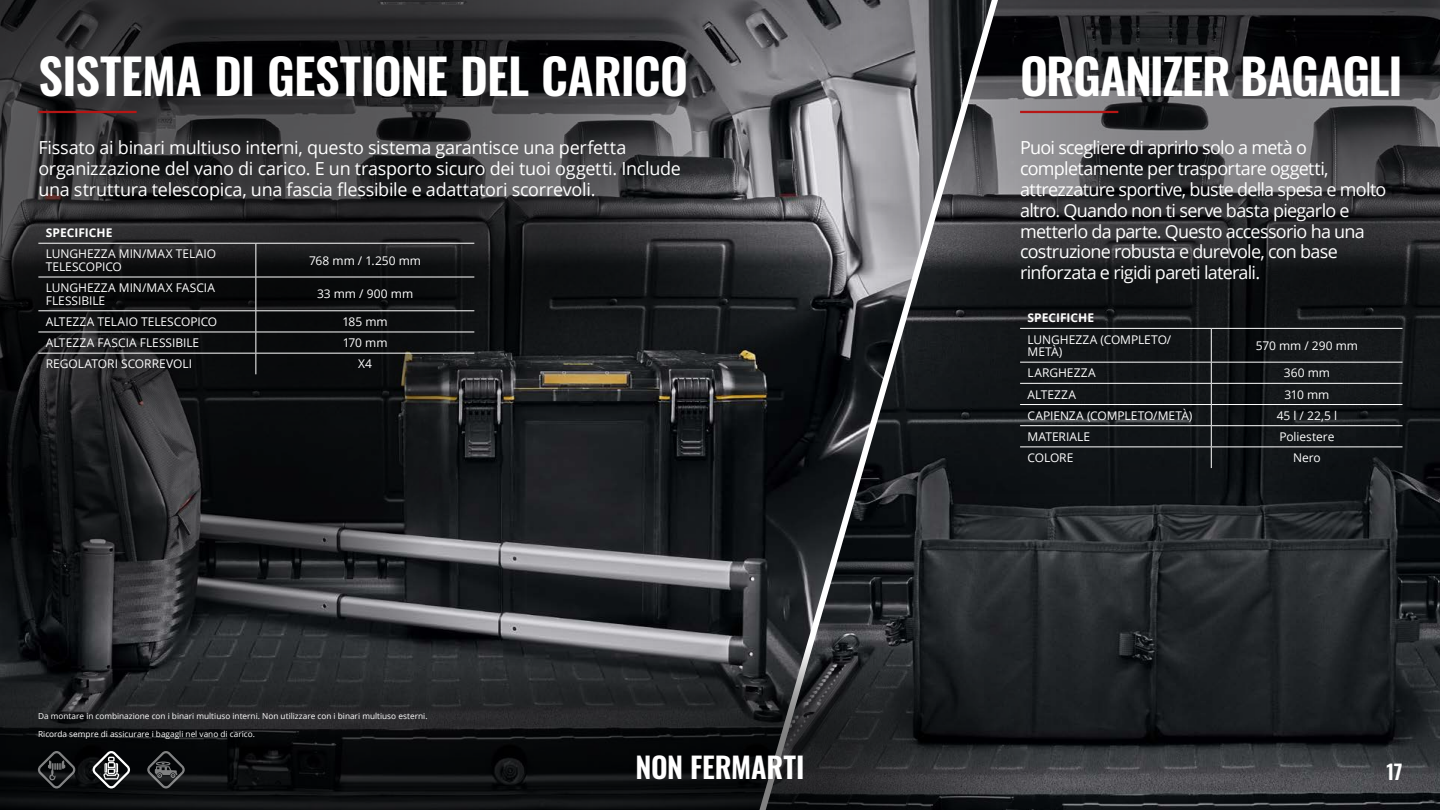
<style>
.page{position:relative;width:1440px;height:810px;background:#fff}
.page>*{position:absolute;margin:0;border:0;box-sizing:border-box;transform-origin:0 0}
.HDL_INT{font:600 48.75px "Oswald";letter-spacing:-.02em;color:#fff}
.t1{font:600 28.88px "Oswald";letter-spacing:-.005em;color:#fff}
.t2{font:600 20.25px "Oswald";color:#fff}
.Bodycopy{font:18px/20.9px "Open Sans";letter-spacing:-.025em;color:#fff}
.Table_of_Contents{font:12px/12.6px "Open Sans";color:#fff}
.Table_BC_center{font:12px "Open Sans";letter-spacing:-.005em;color:#fff}
.Table_HL{font:700 12px "Open Sans";color:#fff}
.Captions{font:8.25px "Open Sans";color:#fff}
</style>
<div class="page">
<img style="left:0;top:424px;width:743px;height:219px">
<img style="left:0;top:0;width:743px;height:424px">
<img style="left:1015px;top:0;width:425px;height:643px">
<svg style="left:743px;top:0;width:272px;height:643px;background:#444649"></svg>
<img style="left:0;top:643px;width:1440px;height:167px">
<svg style="left:0;top:226px;width:498px;height:407px;background:#1e1f21"></svg>
<hr style="left:38px;top:243px;width:218px;height:1px;background:#fff">
<hr style="left:256px;top:243px;width:218px;height:1px;background:#fff">
<hr style="left:255px;top:244px;width:1px;height:33px;background:#fff">
<hr style="left:38px;top:277px;width:218px;height:1px;background:#fff">
<hr style="left:256px;top:277px;width:218px;height:1px;background:#fff">
<hr style="left:255px;top:277px;width:1px;height:33px;background:#fff">
<hr style="left:38px;top:310px;width:218px;height:1px;background:#fff">
<hr style="left:256px;top:310px;width:218px;height:1px;background:#fff">
<hr style="left:38px;top:332px;width:218px;height:1px;background:#fff">
<hr style="left:256px;top:332px;width:218px;height:1px;background:#fff">
<hr style="left:38px;top:353px;width:218px;height:1px;background:#fff">
<hr style="left:256px;top:353px;width:218px;height:1px;background:#fff">
<svg style="left:255px;top:311px;width:1px;height:63px"></svg>
<hr style="left:1020px;top:328px;width:191px;height:1px;background:#fff">
<hr style="left:1211px;top:328px;width:191px;height:1px;background:#fff">
<hr style="left:1211px;top:329px;width:1px;height:33px;background:#fff">
<hr style="left:1020px;top:362px;width:191px;height:1px;background:#fff">
<hr style="left:1211px;top:362px;width:191px;height:1px;background:#fff">
<hr style="left:1020px;top:383px;width:191px;height:1px;background:#fff">
<hr style="left:1211px;top:383px;width:191px;height:1px;background:#fff">
<hr style="left:1020px;top:404px;width:191px;height:1px;background:#fff">
<hr style="left:1211px;top:404px;width:191px;height:1px;background:#fff">
<hr style="left:1020px;top:425px;width:191px;height:1px;background:#fff">
<hr style="left:1211px;top:425px;width:191px;height:1px;background:#fff">
<hr style="left:1020px;top:447px;width:191px;height:1px;background:#fff">
<hr style="left:1211px;top:447px;width:191px;height:1px;background:#fff">
<svg style="left:1211px;top:363px;width:1px;height:105px"></svg>
<svg style="left:38px;top:751px;width:38px;height:37px"></svg>
<svg style="left:93px;top:750px;width:37px;height:38px"></svg>
<svg style="left:147px;top:750px;width:38px;height:38px"></svg>
<hr style="left:38px;top:111px;width:99px;height:2px;background:#b61615">
<hr style="left:1020px;top:111px;width:98px;height:2px;background:#b61615">
<p class="HDL_INT" style="left:38px;top:50px;width:651px">SISTEMA DI GESTIONE DEL CARICO</p>
<p class="Bodycopy" style="left:38px;top:137px;width:644px">Fissato ai binari multiuso interni, questo sistema garantisce una perfetta organizzazione del vano di carico. E un trasporto sicuro dei tuoi oggetti. Include una struttura telescopica, una fascia flessibile e adattatori scorrevoli.</p>
<p class="Table_HL" style="left:46px;top:224px;width:68px">SPECIFICHE</p>
<p class="Table_of_Contents" style="left:46px;top:247px;width:172px">LUNGHEZZA MIN/MAX TELAIO<br>TELESCOPICO</p>
<p class="Table_BC_center" style="left:309px;top:252px;width:113px">768 mm / 1.250 mm</p>
<p class="Table_of_Contents" style="left:46px;top:281px;width:171px">LUNGHEZZA MIN/MAX FASCIA<br>FLESSIBILE</p>
<p class="Table_BC_center" style="left:317px;top:286px;width:98px">33 mm / 900 mm</p>
<p class="Table_of_Contents" style="left:46px;top:315px;width:173px">ALTEZZA TELAIO TELESCOPICO</p>
<p class="Table_BC_center" style="left:343px;top:313px;width:47px">185 mm</p>
<p class="Table_of_Contents" style="left:46px;top:336px;width:155px">ALTEZZA FASCIA FLESSIBILE</p>
<p class="Table_BC_center" style="left:343px;top:335px;width:46px">170 mm</p>
<p class="Table_of_Contents" style="left:46px;top:357px;width:148px">REGOLATORI SCORREVOLI</p>
<p class="Table_BC_center" style="left:358px;top:356px;width:15px">X4</p>
<p class="Captions" style="left:38px;top:711px;width:391px">Da montare in combinazione con i binari multiuso interni. Non utilizzare con i binari multiuso esterni.</p>
<p class="Captions" style="left:38px;top:728px;width:218px">Ricorda sempre di assicurare i bagagli nel vano di carico.</p>
<p class="HDL_INT" style="left:1020px;top:50px;width:384px">ORGANIZER BAGAGLI</p>
<p class="Bodycopy" style="left:1020px;top:137px;width:368px">Puoi scegliere di aprirlo solo a metà o completamente per trasportare oggetti, attrezzature sportive, buste della spesa e molto altro. Quando non ti serve basta piegarlo e metterlo da parte. Questo accessorio ha una costruzione robusta e durevole, con base rinforzata e rigidi pareti laterali.</p>
<p class="Table_HL" style="left:1028px;top:310px;width:68px">SPECIFICHE</p>
<p class="Table_of_Contents" style="left:1028px;top:333px;width:145px">LUNGHEZZA (COMPLETO/<br>METÀ)</p>
<p class="Table_BC_center" style="left:1256px;top:337px;width:104px">570 mm / 290 mm</p>
<p class="Table_of_Contents" style="left:1028px;top:366px;width:70px">LARGHEZZA</p>
<p class="Table_BC_center" style="left:1284px;top:365px;width:48px">360 mm</p>
<p class="Table_of_Contents" style="left:1028px;top:388px;width:50px">ALTEZZA</p>
<p class="Table_BC_center" style="left:1284px;top:386px;width:46px">310 mm</p>
<p class="Table_of_Contents" style="left:1028px;top:409px;width:166px">CAPIENZA (COMPLETO/METÀ)</p>
<p class="Table_BC_center" style="left:1277px;top:407px;width:62px">45 l / 22,5 l</p>
<p class="Table_of_Contents" style="left:1028px;top:430px;width:64px">MATERIALE</p>
<p class="Table_BC_center" style="left:1279px;top:428px;width:57px">Poliestere</p>
<p class="Table_of_Contents" style="left:1028px;top:451px;width:47px">COLORE</p>
<p class="Table_BC_center" style="left:1293px;top:449px;width:29px">Nero</p>
<h2 class="t1" style="left:636px;top:752px;width:170px">NON FERMARTI</h2>
<p class="t2" style="left:1387px;top:761px;width:17px">17</p>
</div>
